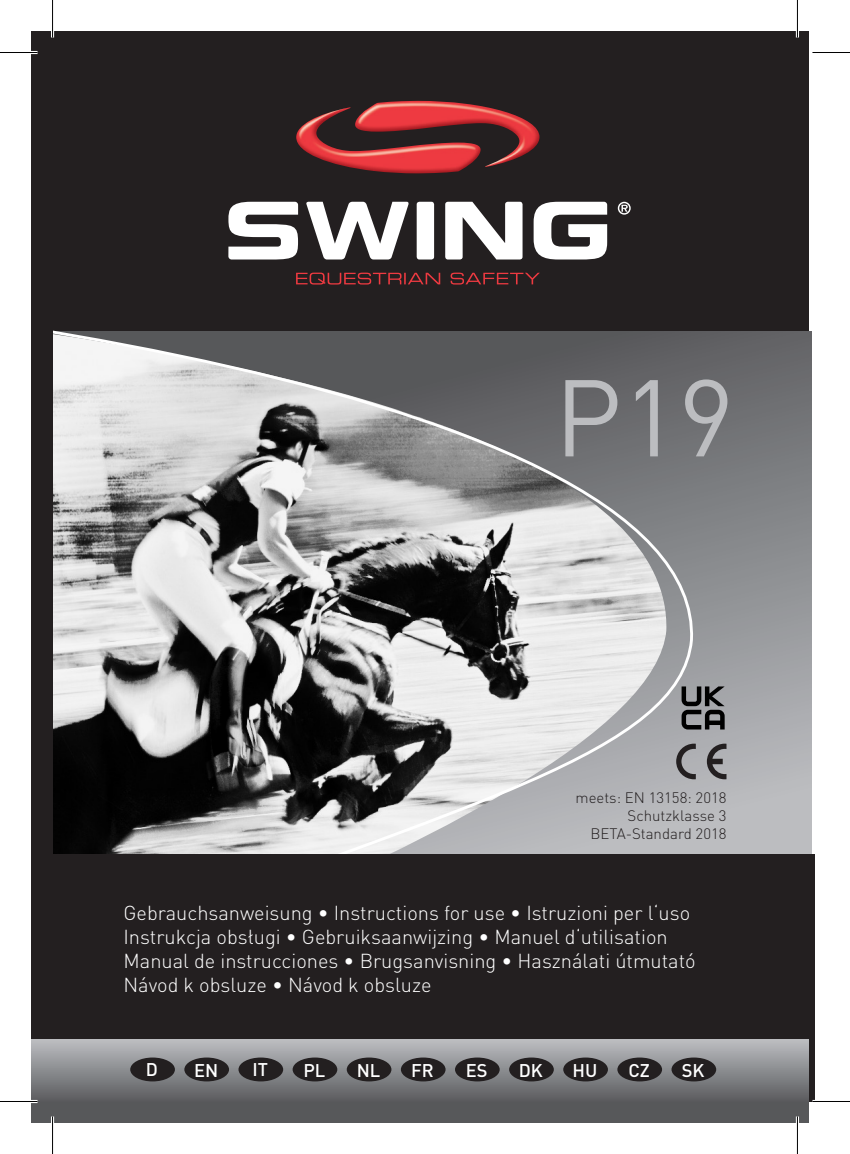
<style>
.page{position:relative;width:850px;height:1154px;background:#fff}
.page>*{position:absolute;margin:0;border:0;box-sizing:border-box;transform-origin:0 0}
.t1{font:107px "DIN Pro";color:#bcbdc0}
.t2{font:25px/33.5px "Eurostile LT Std Ex 2";letter-spacing:-.01em;color:#fff;text-align:center}
.t3{font:300 20px/24px "DIN Pro";color:#fff}
.t4{font:500 18.25px "DIN Pro";color:#fff}
.t5{font:300 15px/18px "DIN Pro";color:#231f20;text-align:right}
</style>
<div class="page">
<div style="left:31px;top:31px;width:777px;height:1090px;background:#231f20"></div>
<div style="left:52px;top:331px;width:759px;height:523px;background:linear-gradient(to bottom,#606164,#c3c4c8)"></div>
<svg style="left:52px;top:272px;width:651px;height:582px;background:#838283"></svg>
<div style="left:416px;top:202px;width:18px;height:57px;background:#fff;border-radius:3px"></div>
<svg style="left:445px;top:202px;width:77px;height:57px"></svg>
<svg style="left:306px;top:202px;width:103px;height:57px"></svg>
<svg style="left:228px;top:202px;width:70px;height:58px"></svg>
<svg style="left:533px;top:202px;width:74px;height:57px"></svg>
<svg style="left:617px;top:202px;width:13px;height:13px"></svg>
<svg style="left:296px;top:273px;width:243px;height:11px"></svg>
<img style="left:375px;top:171px;width:84px;height:2px">
<img style="left:296px;top:107px;width:170px;height:64px">
<img style="left:355px;top:101px;width:184px;height:66px">
<div style="left:35px;top:854px;width:779px;height:247px;background:#231f20"></div>
<svg style="left:31px;top:1039px;width:777px;height:84px;background:#7b7c7f"></svg>
<div style="left:130px;top:1057px;width:45px;height:24px;background:#231f20;border-radius:50%"></div>
<div style="left:184px;top:1057px;width:45px;height:24px;background:#231f20;border-radius:50%"></div>
<div style="left:671px;top:1057px;width:44px;height:24px;background:#231f20;border-radius:50%"></div>
<div style="left:292px;top:1057px;width:45px;height:24px;background:#231f20;border-radius:50%"></div>
<div style="left:238px;top:1057px;width:45px;height:24px;background:#231f20;border-radius:50%"></div>
<div style="left:617px;top:1057px;width:44px;height:24px;background:#231f20;border-radius:50%"></div>
<div style="left:563px;top:1057px;width:44px;height:24px;background:#231f20;border-radius:50%"></div>
<div style="left:509px;top:1057px;width:44px;height:24px;background:#231f20;border-radius:50%"></div>
<div style="left:455px;top:1057px;width:44px;height:24px;background:#231f20;border-radius:50%"></div>
<div style="left:400px;top:1057px;width:45px;height:24px;background:#231f20;border-radius:50%"></div>
<div style="left:346px;top:1057px;width:45px;height:24px;background:#231f20;border-radius:50%"></div>
<svg style="left:675px;top:744px;width:20px;height:35px"></svg>
<svg style="left:706px;top:744px;width:20px;height:35px"></svg>
<svg style="left:681px;top:686px;width:43px;height:43px;background:#58595b"></svg>
<hr style="left:0;top:51px;width:38px;height:3px;background:#fff">
<hr style="left:0;top:1100px;width:38px;height:3px;background:#fff">
<hr style="left:812px;top:1100px;width:37px;height:3px;background:#fff">
<hr style="left:51px;top:0;width:3px;height:38px;background:#fff">
<hr style="left:51px;top:1116px;width:3px;height:38px;background:#fff">
<hr style="left:795px;top:0;width:3px;height:38px;background:#fff">
<hr style="left:795px;top:1116px;width:3px;height:38px;background:#fff">
<hr style="left:0;top:52px;width:38px;height:1px;background:#000">
<hr style="left:812px;top:52px;width:37px;height:1px;background:#000">
<hr style="left:0;top:1101px;width:38px;height:1px;background:#000">
<hr style="left:812px;top:1101px;width:37px;height:1px;background:#000">
<hr style="left:52px;top:0;width:1px;height:38px;background:#000">
<hr style="left:52px;top:1116px;width:1px;height:38px;background:#000">
<hr style="left:796px;top:0;width:1px;height:38px;background:#000">
<hr style="left:796px;top:1116px;width:1px;height:38px;background:#000">
<h1 class="t1" style="left:554px;top:345px;width:181px">P19</h1>
<p class="t5" style="left:575px;top:787px;width:152px">meets: EN 13158: 2018<br>Schutzklasse 3<br>BETA-Standard 2018</p>
<p class="t2" style="left:182px;top:885px;width:474px">GEBRAUCHSWANWEISUNG<br>MANUAL</p>
<p class="t3" style="left:123px;top:899px;width:573px">Gebrauchsanweisung • Instructions for use • Istruzioni per l‘uso Instrukcja obsługi • Gebruiksaanwijzing • Manuel d‘utilisation Manual de instrucciones • Brugsanvisning • Használati útmutató Návod k obsluze • Návod k obsluze</p>
<p class="t4" style="left:146px;top:1056px;width:14px">D</p>
<p class="t4" style="left:194px;top:1058px;width:26px">EN</p>
<p class="t4" style="left:252px;top:1056px;width:17px">IT</p>
<p class="t4" style="left:303px;top:1058px;width:23px">PL</p>
<p class="t4" style="left:356px;top:1058px;width:25px">NL</p>
<p class="t4" style="left:411px;top:1058px;width:24px">FR</p>
<p class="t4" style="left:465px;top:1058px;width:23px">ES</p>
<p class="t4" style="left:518px;top:1058px;width:26px">DK</p>
<p class="t4" style="left:572px;top:1058px;width:26px">HU</p>
<p class="t4" style="left:628px;top:1058px;width:23px">CZ</p>
<p class="t4" style="left:681px;top:1058px;width:24px">SK</p>
</div>
